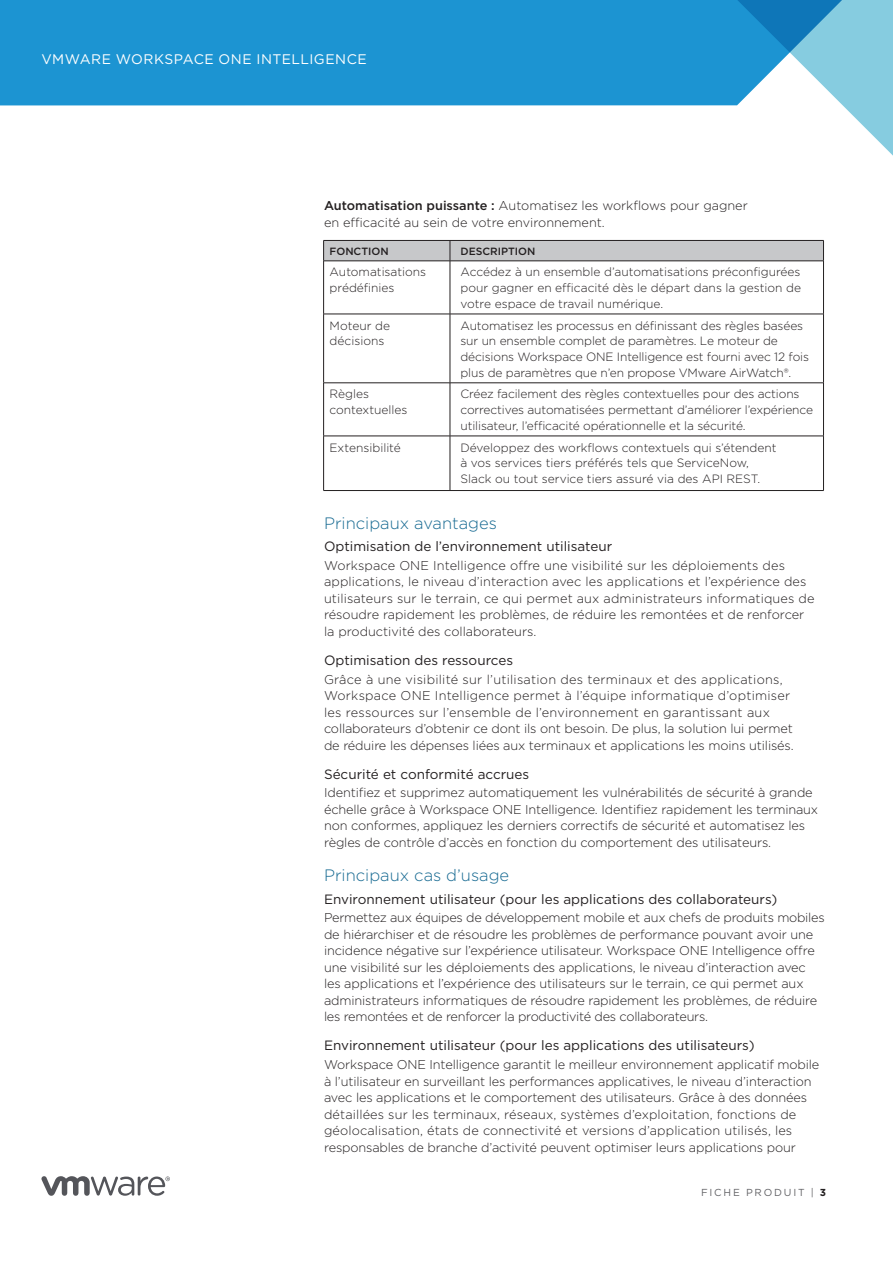
<style>
.page{position:relative;width:893px;height:1263px;background:#fff}
.page>*{position:absolute;margin:0;border:0;box-sizing:border-box;transform-origin:0 0}
._4a__SUBHEAD-1{font:300 16.5px "Gotham";color:#176a92}
.FOLIO-WHITE{font:13.8px "Gotham";letter-spacing:.035em;color:#fff}
._4a__SUBHEAD-2-BLK{font:13.5px "Gotham";color:#231f20}
._3a__BODY_TEXT{font:300 12.75px/16.5px "Gotham";letter-spacing:-.01em;color:#231f20}
._3a__BODY_TEXT-2{font:300 12.75px/16.5px "Gotham";letter-spacing:.02em;color:#231f20}
._3a__BODY_TEXT-3{font:300 12.75px/16.5px "Gotham";letter-spacing:.01em;color:#231f20}
._6c__TABLE_BODY{font:300 12px/15.8px "Gotham";letter-spacing:-.01em;color:#231f20}
._10a__TABLE_HEAD{font:500 10.5px "Gotham";color:#231f20}
.FOLIO-BOTTOM-GRAY{font:10.2px "Gotham";letter-spacing:.18em;color:#636366}
.s1{font-weight:500}
.s2{font-weight:700;color:#231f20}
</style>
<div class="page">
<svg style="left:41px;top:1176px;width:129px;height:20px"></svg>
<div style="left:0;top:0;width:724px;height:105px;background:#1c94d2"></div>
<svg style="left:724px;top:0;width:169px;height:156px"></svg>
<svg style="left:323px;top:240px;width:501px;height:21px;background:#b9babc"></svg>
<hr style="left:323px;top:261px;width:127px;height:1px;background:#231f20">
<hr style="left:323px;top:261px;width:1px;height:53px;background:#231f20">
<hr style="left:450px;top:261px;width:374px;height:1px;background:#231f20">
<hr style="left:450px;top:261px;width:1px;height:53px;background:#231f20">
<hr style="left:823px;top:261px;width:1px;height:53px;background:#231f20">
<hr style="left:323px;top:314px;width:127px;height:1px;background:#231f20">
<hr style="left:323px;top:314px;width:1px;height:69px;background:#231f20">
<hr style="left:450px;top:314px;width:374px;height:1px;background:#231f20">
<hr style="left:450px;top:314px;width:1px;height:69px;background:#231f20">
<hr style="left:823px;top:314px;width:1px;height:69px;background:#231f20">
<hr style="left:323px;top:383px;width:127px;height:1px;background:#231f20">
<hr style="left:323px;top:383px;width:1px;height:53px;background:#231f20">
<hr style="left:450px;top:383px;width:374px;height:1px;background:#231f20">
<hr style="left:450px;top:383px;width:1px;height:53px;background:#231f20">
<hr style="left:823px;top:383px;width:1px;height:53px;background:#231f20">
<hr style="left:323px;top:436px;width:127px;height:1px;background:#231f20">
<hr style="left:323px;top:436px;width:1px;height:54px;background:#231f20">
<hr style="left:450px;top:436px;width:374px;height:1px;background:#231f20">
<hr style="left:450px;top:436px;width:1px;height:54px;background:#231f20">
<hr style="left:823px;top:436px;width:1px;height:54px;background:#231f20">
<hr style="left:323px;top:490px;width:127px;height:1px;background:#231f20">
<hr style="left:450px;top:490px;width:374px;height:1px;background:#231f20">
<p class="FOLIO-WHITE" style="left:41px;top:50px;width:327px">VMWARE WORKSPACE ONE INTELLIGENCE</p>
<p class="_3a__BODY_TEXT" style="left:324px;top:196px;width:425px;line-height:17.2px"><span class="s1">Automatisation puissante :</span> Automatisez les workflows pour gagner en efficacité au sein de votre environnement.</p>
<p class="_10a__TABLE_HEAD" style="left:330px;top:244px;width:61px">FONCTION</p>
<p class="_10a__TABLE_HEAD" style="left:460px;top:244px;width:77px">DESCRIPTION</p>
<p class="_6c__TABLE_BODY" style="left:330px;top:264px;width:98px">Automatisations prédéfinies</p>
<p class="_6c__TABLE_BODY" style="left:460px;top:264px;width:342px;text-align:justify">Accédez à un ensemble d’automatisations préconfigurées pour gagner en efficacité dès le départ dans la gestion de votre espace de travail numérique.</p>
<p class="_6c__TABLE_BODY" style="left:330px;top:317px;width:62px">Moteur de décisions</p>
<p class="_6c__TABLE_BODY" style="left:460px;top:317px;width:350px">Automatisez les processus en définissant des règles basées sur un ensemble complet de paramètres. Le moteur de décisions Workspace ONE Intelligence est fourni avec 12 fois plus de paramètres que n’en propose VMware AirWatch®.</p>
<p class="_6c__TABLE_BODY" style="left:330px;top:386px;width:79px">Règles contextuelles</p>
<p class="_6c__TABLE_BODY" style="left:460px;top:386px;width:354px">Créez facilement des règles contextuelles pour des actions correctives automatisées permettant d’améliorer l’expérience utilisateur, l’efficacité opérationnelle et la sécurité.</p>
<p class="_6c__TABLE_BODY" style="left:330px;top:439px;width:73px">Extensibilité</p>
<p class="_6c__TABLE_BODY" style="left:460px;top:439px;width:318px">Développez des workflows contextuels qui s’étendent à vos services tiers préférés tels que ServiceNow,<br>Slack ou tout service tiers assuré via des API REST.</p>
<p class="_4a__SUBHEAD-1" style="left:324px;top:512px;width:174px">Principaux avantages</p>
<p class="_4a__SUBHEAD-2-BLK" style="left:324px;top:538px;width:290px">Optimisation de l’environnement utilisateur</p>
<p class="_3a__BODY_TEXT-3" style="left:324px;top:557px;width:492px">Workspace ONE Intelligence offre une visibilité sur les déploiements des applications, le niveau d’interaction avec les applications et l’expérience des utilisateurs sur le terrain, ce qui permet aux administrateurs informatiques de résoudre rapidement les problèmes, de réduire les remontées et de renforcer la productivité des collaborateurs.</p>
<p class="_4a__SUBHEAD-2-BLK" style="left:324px;top:651px;width:191px">Optimisation des ressources</p>
<p class="_3a__BODY_TEXT-2" style="left:324px;top:670px;width:471px">Grâce à une visibilité sur l’utilisation des terminaux et des applications, Workspace ONE Intelligence permet à l’équipe informatique d’optimiser les ressources sur l’ensemble de l’environnement en garantissant aux collaborateurs d’obtenir ce dont ils ont besoin. De plus, la solution lui permet de réduire les dépenses liées aux terminaux et applications les moins utilisés.</p>
<p class="_4a__SUBHEAD-2-BLK" style="left:324px;top:765px;width:207px">Sécurité et conformité accrues</p>
<p class="_3a__BODY_TEXT" style="left:324px;top:784px;width:496px">Identifiez et supprimez automatiquement les vulnérabilités de sécurité à grande échelle grâce à Workspace ONE Intelligence. Identifiez rapidement les terminaux non conformes, appliquez les derniers correctifs de sécurité et automatisez les règles de contrôle d’accès en fonction du comportement des utilisateurs.</p>
<p class="_4a__SUBHEAD-1" style="left:324px;top:865px;width:187px">Principaux cas d’usage</p>
<p class="_4a__SUBHEAD-2-BLK" style="left:324px;top:890px;width:455px">Environnement utilisateur (pour les applications des collaborateurs)</p>
<p class="_3a__BODY_TEXT" style="left:324px;top:909px;width:502px">Permettez aux équipes de développement mobile et aux chefs de produits mobiles de hiérarchiser et de résoudre les problèmes de performance pouvant avoir une incidence négative sur l’expérience utilisateur. Workspace ONE Intelligence offre une visibilité sur les déploiements des applications, le niveau d’interaction avec les applications et l’expérience des utilisateurs sur le terrain, ce qui permet aux administrateurs informatiques de résoudre rapidement les problèmes, de réduire les remontées et de renforcer la productivité des collaborateurs.</p>
<p class="_4a__SUBHEAD-2-BLK" style="left:324px;top:1037px;width:432px">Environnement utilisateur (pour les applications des utilisateurs)</p>
<p class="_3a__BODY_TEXT" style="left:324px;top:1056px;width:497px">Workspace ONE Intelligence garantit le meilleur environnement applicatif mobile à l’utilisateur en surveillant les performances applicatives, le niveau d’interaction avec les applications et le comportement des utilisateurs. Grâce à des données détaillées sur les terminaux, réseaux, systèmes d’exploitation, fonctions de géolocalisation, états de connectivité et versions d’application utilisés, les responsables de branche d’activité peuvent optimiser leurs applications pour</p>
<p class="FOLIO-BOTTOM-GRAY" style="left:701px;top:1185px;width:126px">FICHE PRODUIT | <span class="s2">3</span></p>
</div>
